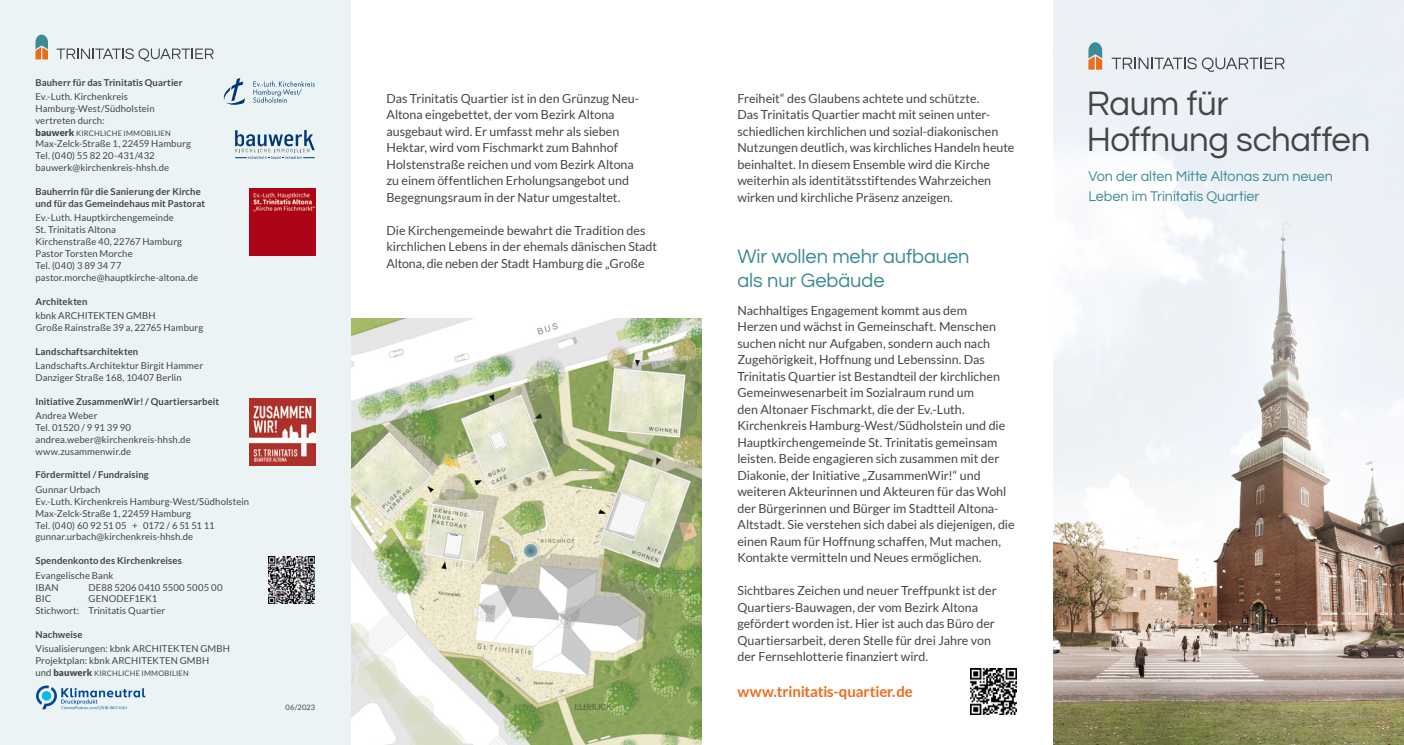
<style>
.page{position:relative;width:1404px;height:745px;background:#fff}
.page>*{position:absolute;margin:0;border:0;box-sizing:border-box;transform-origin:0 0}
.t1{font:34.75px/36.9px "Questrial";letter-spacing:-.01em;color:#454545}
.t2{font:20px/23.8px "Questrial";letter-spacing:-.005em;color:#3b8b95}
.t3{font:700 15px "Lato";letter-spacing:-.01em;color:#ed6d1d}
.t4{font:14.38px/19.4px "Questrial";color:#3b8b95}
.t5{font:12.5px/16.5px "Lato";color:#454545}
.t6{font:9.5px/11.9px "Lato";letter-spacing:.01em;color:#454545}
.t7{font:700 9.5px/11.9px "Lato";letter-spacing:.01em;color:#454545}
.t8{font:7.5px "Lato";letter-spacing:.02em;color:#454545}
.s1{font-weight:900;font-size:9.5px}
.s2{font-size:9.5px}
</style>
<div class="page">
<div style="left:0;top:0;width:351px;height:744px;background:#ebf3f4"></div>
<svg style="left:35px;top:35px;width:13px;height:24px"></svg>
<svg style="left:57px;top:48px;width:157px;height:13px"></svg>
<svg style="left:235px;top:130px;width:80px;height:29px"></svg>
<img style="left:970px;top:668px;width:46px;height:45px">
<img style="left:249px;top:189px;width:66px;height:66px">
<img style="left:249px;top:398px;width:66px;height:67px">
<img style="left:269px;top:556px;width:46px;height:46px">
<img style="left:1053px;top:0;width:350px;height:744px">
<svg style="left:1088px;top:42px;width:14px;height:28px"></svg>
<svg style="left:1111px;top:57px;width:173px;height:15px;background:#c3c6cb"></svg>
<img style="left:351px;top:318px;width:351px;height:426px">
<svg style="left:223px;top:78px;width:22px;height:27px"></svg>
<svg style="left:253px;top:81px;width:62px;height:22px"></svg>
<svg style="left:36px;top:685px;width:109px;height:23px"></svg>
<p class="t7" style="left:35px;top:76px;width:149px">Bauherr für das Trinitatis Quartier</p>
<p class="t6" style="left:35px;top:90px;width:121px">Ev.-Luth. Kirchenkreis<br>Hamburg-West/Südholstein vertreten durch:</p>
<p class="t8" style="left:35px;top:129px;width:137px"><span class="s1">bauwerk</span> KIRCHLICHE IMMOBILIEN</p>
<p class="t6" style="left:35px;top:138px;width:157px">Max-Zelck-Straße 1, 22459 Hamburg<br>Tel. (040) 55 82 20-431/432 bauwerk@kirchenkreis-hhsh.de</p>
<p class="t7" style="left:35px;top:185px;width:171px">Bauherrin für die Sanierung der Kirche und für das Gemeindehaus mit Pastorat</p>
<p class="t6" style="left:35px;top:212px;width:164px">Ev.-Luth. Hauptkirchengemeinde<br>St. Trinitatis Altona<br>Kirchenstraße 40, 22767 Hamburg<br>Pastor Torsten Morche<br>Tel. (040) 3 89 34 77 pastor.morche@hauptkirche-altona.de</p>
<p class="t7" style="left:35px;top:295px;width:54px">Architekten</p>
<p class="t6" style="left:35px;top:309px;width:169px">kbnk ARCHITEKTEN GMBH<br>Große Rainstraße 39 a, 22765 Hamburg</p>
<p class="t7" style="left:35px;top:345px;width:104px">Landschaftsarchitekten</p>
<p class="t6" style="left:35px;top:359px;width:169px">Landschafts.Architektur Birgit Hammer<br>Danziger Straße 168, 10407 Berlin</p>
<p class="t7" style="left:35px;top:395px;width:185px">Initiative ZusammenWir! / Quartiersarbeit</p>
<p class="t6" style="left:35px;top:409px;width:157px">Andrea Weber<br>Tel. 01520 / 9 91 39 90 andrea.weber@kirchenkreis-hhsh.de www.zusammenwir.de</p>
<p class="t7" style="left:35px;top:468px;width:115px">Fördermittel / Fundraising</p>
<p class="t6" style="left:35px;top:483px;width:215px">Gunnar Urbach<br>Ev.-Luth. Kirchenkreis Hamburg-West/Südholstein Max-Zelck-Straße 1, 22459 Hamburg<br>Tel. (040) 60 92 51 05 + 0172 / 6 51 51 11 gunnar.urbach@kirchenkreis-hhsh.de</p>
<p class="t7" style="left:35px;top:554px;width:148px">Spendenkonto des Kirchenkreises</p>
<p class="t6" style="left:35px;top:568px;width:79px">Evangelische Bank<br>IBAN</p>
<p class="t6" style="left:89px;top:580px;width:135px">DE88 5206 0410 5500 5005 00</p>
<p class="t6" style="left:35px;top:592px;width:131px;text-indent:53px">GENODEF1EK1<br>Stichwort: Trinitatis Quartier</p>
<p class="t7" style="left:35px;top:628px;width:49px">Nachweise</p>
<p class="t6" style="left:35px;top:642px;width:196px">Visualisierungen: kbnk ARCHITEKTEN GMBH<br>Projektplan: kbnk ARCHITEKTEN GMBH</p>
<p class="t8" style="left:35px;top:669px;width:155px"><span class="s2">und</span> <span class="s1">bauwerk</span> KIRCHLICHE IMMOBILIEN</p>
<p class="t6" style="left:35px;top:592px;width:17px">BIC</p>
<p class="t8" style="left:285px;top:702px;width:31px">06/2023</p>
<p class="t5" style="left:386px;top:90px;width:254px">Das Trinitatis Quartier ist in den Grünzug Neu-Altona eingebettet, der vom Bezirk Altona ausgebaut wird. Er umfasst mehr als sieben Hektar, wird vom Fischmarkt zum Bahnhof Holstenstraße reichen und vom Bezirk Altona zu einem öffentlichen Erholungsangebot und Begegnungsraum in der Natur umgestaltet.</p>
<p class="t5" style="left:386px;top:222px;width:272px">Die Kirchengemeinde bewahrt die Tradition des kirchlichen Lebens in der ehemals dänischen Stadt<br>Altona, die neben der Stadt Hamburg die „Große</p>
<p class="t5" style="left:737px;top:90px;width:278px">Freiheit“ des Glaubens achtete und schützte.<br>Das Trinitatis Quartier macht mit seinen unter&shy;schiedlichen kirchlichen und sozial-diakonischen Nutzungen deutlich, was kirchliches Handeln heute beinhaltet. In diesem Ensemble wird die Kirche weiterhin als identitätsstiftendes Wahrzeichen wirken und kirchliche Präsenz anzeigen.</p>
<h2 class="t2" style="left:737px;top:245px;width:233px">Wir wollen mehr aufbauen als nur Gebäude</h2>
<p class="t5" style="left:737px;top:301px;width:278px">Nachhaltiges Engagement kommt aus dem<br>Herzen und wächst in Gemeinschaft. Menschen suchen nicht nur Aufgaben, sondern auch nach Zugehörigkeit, Hoffnung und Lebenssinn. Das Trinitatis Quartier ist Bestandteil der kirchlichen Gemeinwesenarbeit im Sozialraum rund um<br>den Altonaer Fischmarkt, die der Ev.-Luth.<br>Kirchenkreis Hamburg-West/Südholstein und die Hauptkirchengemeinde St. Trinitatis gemeinsam leisten. Beide engagieren sich zusammen mit der Diakonie, der Initiative „ZusammenWir!“ und weiteren Akteurinnen und Akteuren für das Wohl der Bürgerinnen und Bürger im Stadtteil Altona-Altstadt. Sie verstehen sich dabei als diejenigen, die einen Raum für Hoffnung schaffen, Mut machen, Kontakte vermitteln und Neues ermöglichen.</p>
<p class="t5" style="left:737px;top:582px;width:261px">Sichtbares Zeichen und neuer Treffpunkt ist der Quartiers-Bauwagen, der vom Bezirk Altona gefördert worden ist. Hier ist auch das Büro der Quartiersarbeit, deren Stelle für drei Jahre von der Fernsehlotterie finanziert wird.</p>
<p class="t3" style="left:737px;top:682px;width:177px">www.trinitatis-quartier.de</p>
<h1 class="t1" style="left:1086px;top:86px;width:285px">Raum für<br>Hoffnung schaffen</h1>
<p class="t4" style="left:1088px;top:167px;width:246px">Von der alten Mitte Altonas zum neuen<br>Leben im Trinitatis Quartier</p>
</div>
